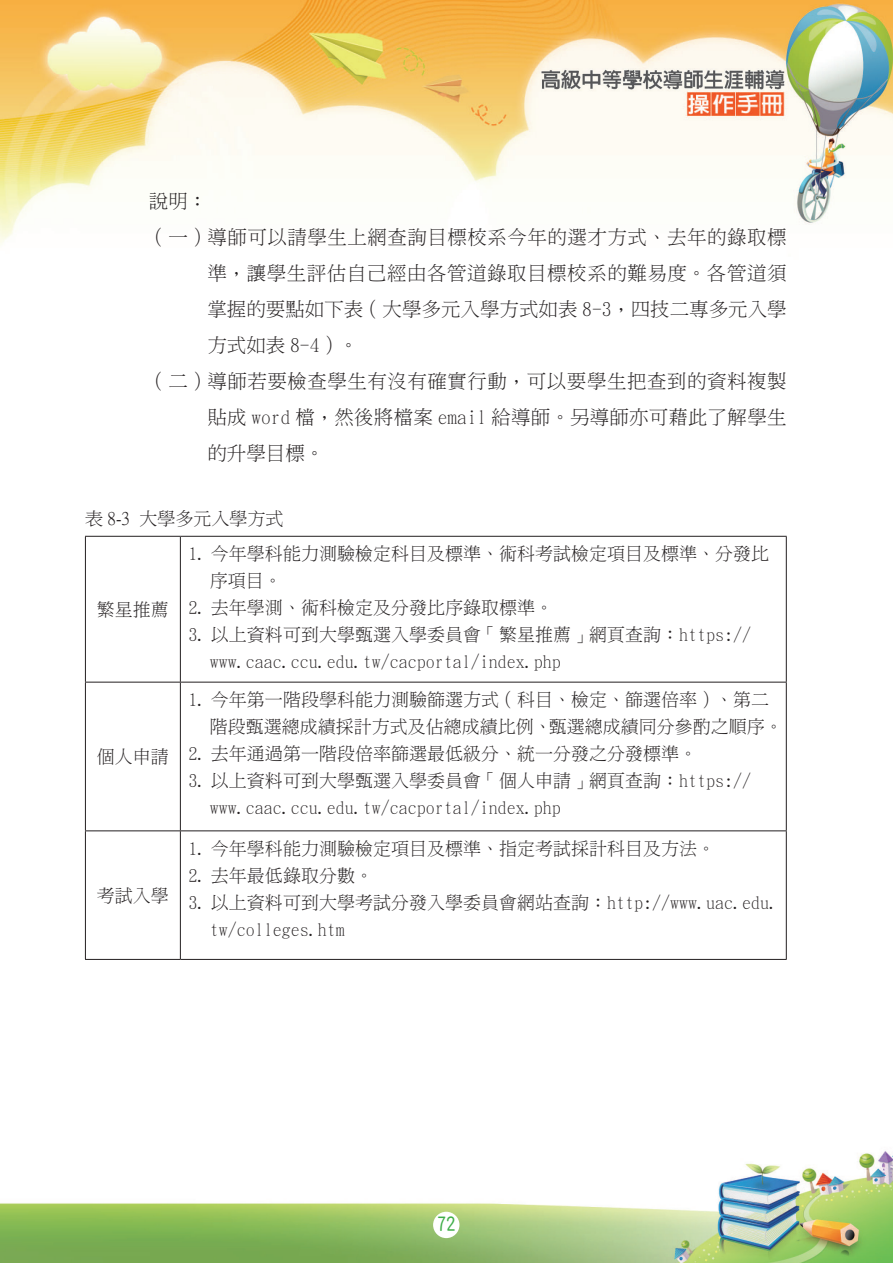
<style>
.page{position:relative;width:893px;height:1263px;background:#fff}
.page>*{position:absolute;margin:0;border:0;box-sizing:border-box;transform-origin:0 0}
.t1{font:19.5px "DF Ming W3 WIN BF";letter-spacing:.025em;color:#231f20}
.t2{font:19.5px "DF Ming W3 WIN BF";color:#231f20}
.t3{font:18px/27px "DF Ming W3 WIN BF";color:#231f20}
.t4{font:18px "P Ming Li U";color:#231f20}
.t5{font:18px "DF Yuan W7 WIN BF";color:#40ae49}
</style>
<div class="page">
<img style="left:0;top:0;width:893px;height:1263px">
<div style="left:433px;top:1212px;width:26px;height:26px;background:#fff;border-radius:50%"></div>
<hr style="left:85px;top:536px;width:95px;height:1px;background:#231f20">
<hr style="left:180px;top:536px;width:607px;height:1px;background:#231f20">
<hr style="left:85px;top:682px;width:95px;height:1px;background:#231f20">
<hr style="left:180px;top:682px;width:607px;height:1px;background:#231f20">
<hr style="left:85px;top:830px;width:95px;height:1px;background:#231f20">
<hr style="left:180px;top:830px;width:607px;height:1px;background:#231f20">
<hr style="left:85px;top:959px;width:95px;height:1px;background:#231f20">
<hr style="left:180px;top:959px;width:607px;height:1px;background:#231f20">
<hr style="left:85px;top:537px;width:1px;height:145px;background:#231f20">
<hr style="left:85px;top:682px;width:1px;height:148px;background:#231f20">
<hr style="left:85px;top:831px;width:1px;height:128px;background:#231f20">
<hr style="left:180px;top:537px;width:1px;height:145px;background:#231f20">
<hr style="left:786px;top:537px;width:1px;height:145px;background:#231f20">
<hr style="left:180px;top:682px;width:1px;height:148px;background:#231f20">
<hr style="left:786px;top:682px;width:1px;height:148px;background:#231f20">
<hr style="left:180px;top:831px;width:1px;height:128px;background:#231f20">
<hr style="left:786px;top:831px;width:1px;height:128px;background:#231f20">
<p class="t1" style="left:149px;top:191px;width:60px">說明：</p>
<p class="t1" style="left:149px;top:227px;width:639px">（一）導師可以請學生上網查詢目標校系今年的選才方式、去年的錄取標</p>
<p class="t1" style="left:207px;top:263px;width:581px">準，讓學生評估自己經由各管道錄取目標校系的難易度。各管道須</p>
<p class="t2" style="left:207px;top:299px;width:581px">掌握的要點如下表（大學多元入學方式如表 8-3，四技二專多元入學</p>
<p class="t1" style="left:207px;top:335px;width:153px">方式如表 8-4）。</p>
<p class="t1" style="left:149px;top:371px;width:639px">（二）導師若要檢查學生有沒有確實行動，可以要學生把查到的資料複製</p>
<p class="t1" style="left:207px;top:407px;width:581px">貼成 word 檔，然後將檔案 email 給導師。另導師亦可藉此了解學生</p>
<p class="t1" style="left:207px;top:443px;width:118px">的升學目標。</p>
<p class="t4" style="left:85px;top:509px;width:200px">表 8-3 大學多元入學方式</p>
<p class="t3" style="left:97px;top:596px;width:73px">繁星推薦</p>
<p class="t3" style="left:97px;top:743px;width:73px">個人申請</p>
<p class="t3" style="left:97px;top:882px;width:73px">考試入學</p>
<p class="t3" style="left:210px;top:540px;width:561px;text-indent:-21px">1. 今年學科能力測驗檢定科目及標準、術科考試檢定項目及標準、分發比序項目。</p>
<p class="t3" style="left:188px;top:594px;width:366px">2. 去年學測、術科檢定及分發比序錄取標準。</p>
<p class="t3" style="left:210px;top:621px;width:543px;text-indent:-21px">3. 以上資料可到大學甄選入學委員會「繁星推薦」網頁查詢：https:// www.caac.ccu.edu.tw/cacportal/index.php</p>
<p class="t3" style="left:210px;top:686px;width:574px;text-indent:-21px">1. 今年第一階段學科能力測驗篩選方式（科目、檢定、篩選倍率）、第二階段甄選總成績採計方式及佔總成績比例、甄選總成績同分參酌之順序。</p>
<p class="t3" style="left:188px;top:740px;width:510px">2. 去年通過第一階段倍率篩選最低級分、統一分發之分發標準。</p>
<p class="t3" style="left:210px;top:767px;width:543px;text-indent:-21px">3. 以上資料可到大學甄選入學委員會「個人申請」網頁查詢：https:// www.caac.ccu.edu.tw/cacportal/index.php</p>
<p class="t3" style="left:188px;top:835px;width:528px">1. 今年學科能力測驗檢定項目及標準、指定考試採計科目及方法。</p>
<p class="t3" style="left:188px;top:862px;width:186px">2. 去年最低錄取分數。</p>
<p class="t3" style="left:210px;top:889px;width:570px;text-indent:-21px">3. 以上資料可到大學考試分發入學委員會網站查詢：http://www.uac.edu. tw/colleges.htm</p>
<p class="t5" style="left:437px;top:1215px;width:19px">72</p>
</div>
